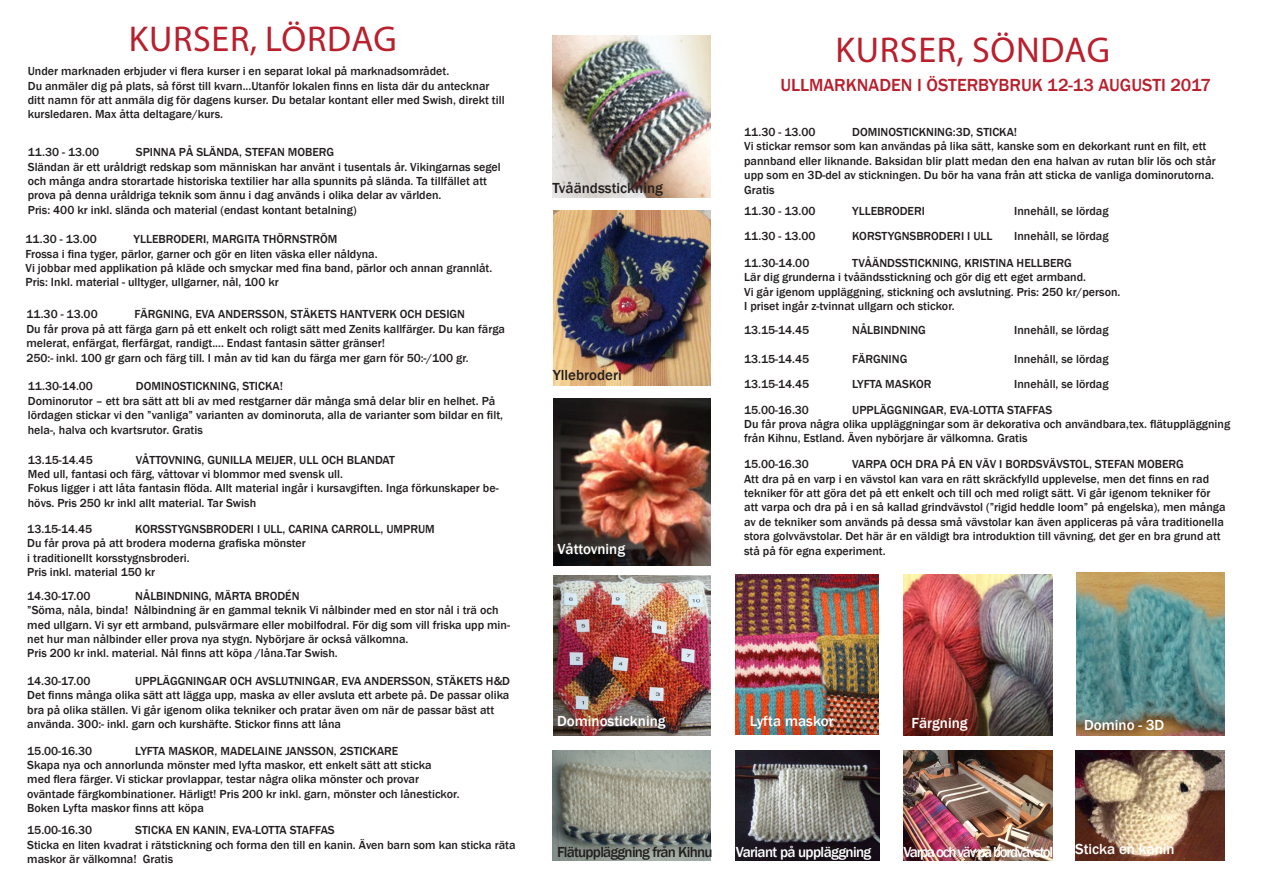
<style>
.page{position:relative;width:1263px;height:893px;background:#fff}
.page>*{position:absolute;margin:0;border:0;box-sizing:border-box;transform-origin:0 0}
.HUVUDRUBRIK{font:36px "Myriad Pro";letter-spacing:.02em;color:#b9202e}
.t1{font:500 18px "Franklin Gothic";color:#b9202e}
.t2{font:500 15px "Franklin Gothic";color:#fff}
.t3{font:500 15px "Franklin Gothic";letter-spacing:-.005em;color:#231f20}
.t4{font:500 15px "Franklin Gothic";letter-spacing:-.05em;color:#231f20}
.t5{font:500 15px "Franklin Gothic";letter-spacing:-.09em;color:#fff}
.t6{font:500 15px "Franklin Gothic";letter-spacing:-.04em;color:#fff}
.t7{font:500 12px/14.4px "Franklin Gothic";color:#231f20}
</style>
<div class="page">
<img style="left:553px;top:399px;width:158px;height:167px">
<img style="left:553px;top:211px;width:158px;height:175px">
<img style="left:904px;top:574px;width:149px;height:162px">
<img style="left:1077px;top:572px;width:147px;height:164px">
<img style="left:553px;top:35px;width:158px;height:162px">
<img style="left:554px;top:575px;width:156px;height:161px">
<img style="left:736px;top:574px;width:143px;height:161px">
<img style="left:553px;top:750px;width:158px;height:110px">
<img style="left:735px;top:750px;width:144px;height:110px">
<img style="left:904px;top:750px;width:148px;height:110px">
<img style="left:1075px;top:750px;width:149px;height:110px">
<p class="HUVUDRUBRIK" style="left:129px;top:17px;width:269px">KURSER, LÖRDAG</p>
<p class="t7" style="left:28px;top:64px;width:423px">Under marknaden erbjuder vi flera kurser i en separat lokal på marknadsområdet.</p>
<p class="t7" style="left:28px;top:79px;width:478px">Du anmäler dig på plats, så först till kvarn...Utanför lokalen finns en lista där du antecknar ditt namn för att anmäla dig för dagens kurser. Du betalar kontant eller med Swish, direkt till kursledaren. Max åtta deltagare/kurs.</p>
<p class="t7" style="left:28px;top:145px;width:73px">11.30 - 13.00</p>
<p class="t7" style="left:136px;top:145px;width:200px">SPINNA PÅ SLÄNDA, STEFAN MOBERG</p>
<p class="t7" style="left:28px;top:160px;width:474px">Sländan är ett uråldrigt redskap som människan har använt i tusentals år. Vikingarnas segel och många andra storartade historiska textilier har alla spunnits på slända. Ta tillfället att prova på denna uråldriga teknik som ännu i dag används i olika delar av världen.</p>
<p class="t7" style="left:28px;top:203px;width:330px">Pris: 400 kr inkl. slända och material (endast kontant betalning)</p>
<p class="t7" style="left:26px;top:232px;width:73px">11.30 - 13.00</p>
<p class="t7" style="left:26px;top:232px;width:354px;text-indent:108px">YLLEBRODERI, MARGITA THÖRNSTRÖM<br>Frossa i fina tyger, pärlor, garner och gör en liten väska eller nåldyna.</p>
<p class="t7" style="left:26px;top:261px;width:468px">Vi jobbar med applikation på kläde och smyckar med fina band, pärlor och annan grannlåt.</p>
<p class="t7" style="left:26px;top:275px;width:255px">Pris: Inkl. material - ulltyger, ullgarner, nål, 100 kr</p>
<p class="t7" style="left:26px;top:307px;width:73px">11.30 - 13.00</p>
<p class="t7" style="left:134px;top:307px;width:332px">FÄRGNING, EVA ANDERSSON, STÄKETS HANTVERK OCH DESIGN</p>
<p class="t7" style="left:26px;top:322px;width:480px">Du får prova på att färga garn på ett enkelt och roligt sätt med Zenits kallfärger. Du kan färga melerat, enfärgat, flerfärgat, randigt.... Endast fantasin sätter gränser!</p>
<p class="t7" style="left:26px;top:350px;width:444px">250:- inkl. 100 gr garn och färg till. I mån av tid kan du färga mer garn för 50:-/100 gr.</p>
<p class="t7" style="left:28px;top:379px;width:67px">11.30-14.00</p>
<p class="t7" style="left:28px;top:379px;width:477px;text-indent:108px">DOMINOSTICKNING, STICKA!<br>Dominorutor – ett bra sätt att bli av med restgarner där många små delar blir en helhet. På lördagen stickar vi den ”vanliga” varianten av dominoruta, alla de varianter som bildar en filt, hela-, halva och kvartsrutor. Gratis</p>
<p class="t7" style="left:28px;top:452px;width:369px;text-indent:108px">VÅTTOVNING, GUNILLA MEIJER, ULL OCH BLANDAT<br>Med ull, fantasi och färg, våttovar vi blommor med svensk ull.</p>
<p class="t7" style="left:28px;top:481px;width:472px">Fokus ligger i att låta fantasin flöda. Allt material ingår i kursavgiften. Inga förkunskaper be&shy;hövs. Pris 250 kr inkl allt material. Tar Swish</p>
<p class="t7" style="left:27px;top:522px;width:66px">13.15-14.45</p>
<p class="t7" style="left:135px;top:522px;width:301px">KORSSTYGNSBRODERI I ULL, CARINA CARROLL, UMPRUM</p>
<p class="t7" style="left:27px;top:536px;width:280px">Du får prova på att brodera moderna grafiska mönster</p>
<p class="t7" style="left:27px;top:551px;width:164px">i traditionellt korsstygnsbroderi.</p>
<p class="t7" style="left:27px;top:565px;width:129px">Pris inkl. material 150 kr</p>
<p class="t7" style="left:28px;top:452px;width:66px">13.15-14.45</p>
<p class="t7" style="left:27px;top:589px;width:484px;text-indent:108px">NÅLBINDNING, MÄRTA BRODÉN<br>”Söma, nåla, binda! Nålbindning är en gammal teknik Vi nålbinder med en stor nål i trä och med ullgarn. Vi syr ett armband, pulsvärmare eller mobilfodral. För dig som vill friska upp min&shy;net hur man nålbinder eller prova nya stygn. Nybörjare är också välkomna.</p>
<p class="t7" style="left:27px;top:646px;width:312px">Pris 200 kr inkl. material. Nål finns att köpa /låna.Tar Swish.</p>
<p class="t7" style="left:27px;top:674px;width:65px">14.30-17.00</p>
<p class="t7" style="left:135px;top:674px;width:376px">UPPLÄGGNINGAR OCH AVSLUTNINGAR, EVA ANDERSSON, STÄKETS H&amp;D</p>
<p class="t7" style="left:27px;top:688px;width:484px">Det finns många olika sätt att lägga upp, maska av eller avsluta ett arbete på. De passar olika bra på olika ställen. Vi går igenom olika tekniker och pratar även om när de passar bäst att använda. 300:- inkl. garn och kurshäfte. Stickor finns att låna</p>
<p class="t7" style="left:27px;top:589px;width:65px">14.30-17.00</p>
<p class="t7" style="left:27px;top:744px;width:66px">15.00-16.30</p>
<p class="t7" style="left:135px;top:744px;width:265px">LYFTA MASKOR, MADELAINE JANSSON, 2STICKARE</p>
<p class="t7" style="left:27px;top:758px;width:406px">Skapa nya och annorlunda mönster med lyfta maskor, ett enkelt sätt att sticka</p>
<p class="t7" style="left:27px;top:772px;width:393px">med flera färger. Vi stickar provlappar, testar några olika mönster och provar</p>
<p class="t7" style="left:27px;top:787px;width:434px">oväntade färgkombinationer. Härligt! Pris 200 kr inkl. garn, mönster och lånestickor.<br>Boken Lyfta maskor finns att köpa</p>
<p class="t7" style="left:27px;top:823px;width:66px">15.00-16.30</p>
<p class="t7" style="left:27px;top:823px;width:490px;text-indent:108px">STICKA EN KANIN, EVA-LOTTA STAFFAS<br>Sticka en liten kvadrat i rätstickning och forma den till en kanin. Även barn som kan sticka räta maskor är välkomna! Gratis</p>
<p class="HUVUDRUBRIK" style="left:836px;top:28px;width:276px">KURSER, SÖNDAG</p>
<p class="t3" style="left:552px;top:179px;width:112px">Tvåändsstickning</p>
<p class="t3" style="left:553px;top:366px;width:70px">Yllebroderi</p>
<p class="t2" style="left:557px;top:539px;width:69px">Våttovning</p>
<p class="t2" style="left:557px;top:712px;width:110px">Dominostickning</p>
<p class="t1" style="left:780px;top:74px;width:432px">ULLMARKNADEN I ÖSTERBYBRUK 12-13 AUGUSTI 2017</p>
<p class="t7" style="left:744px;top:125px;width:73px">11.30 - 13.00</p>
<p class="t7" style="left:744px;top:125px;width:473px;text-indent:108px">DOMINOSTICKNING:3D, STICKA!<br>Vi stickar remsor som kan användas på lika sätt, kanske som en dekorkant runt en filt, ett pannband eller liknande. Baksidan blir platt medan den ena halvan av rutan blir lös och står upp som en 3D-del av stickningen. Du bör ha vana från att sticka de vanliga dominorutorna.<br>Gratis</p>
<p class="t7" style="left:744px;top:204px;width:73px">11.30 - 13.00</p>
<p class="t7" style="left:852px;top:204px;width:74px">YLLEBRODERI</p>
<p class="t7" style="left:1014px;top:204px;width:96px">Innehåll, se lördag</p>
<p class="t7" style="left:744px;top:229px;width:73px">11.30 - 13.00</p>
<p class="t7" style="left:852px;top:229px;width:142px">KORSTYGNSBRODERI I ULL</p>
<p class="t7" style="left:1014px;top:229px;width:96px">Innehåll, se lördag</p>
<p class="t7" style="left:744px;top:256px;width:67px">11.30-14.00</p>
<p class="t7" style="left:852px;top:256px;width:221px">TVÅÄNDSSTICKNING, KRISTINA HELLBERG</p>
<p class="t7" style="left:744px;top:270px;width:343px">Lär dig grunderna i tvåändsstickning och gör dig ett eget armband.</p>
<p class="t7" style="left:744px;top:285px;width:378px">Vi går igenom uppläggning, stickning och avslutning. Pris: 250 kr/person.<br>I priset ingår z-tvinnat ullgarn och stickor.</p>
<p class="t7" style="left:744px;top:323px;width:66px">13.15-14.45</p>
<p class="t7" style="left:852px;top:323px;width:75px">NÅLBINDNING</p>
<p class="t7" style="left:1014px;top:323px;width:96px">Innehåll, se lördag</p>
<p class="t7" style="left:744px;top:352px;width:66px">13.15-14.45</p>
<p class="t7" style="left:852px;top:352px;width:57px">FÄRGNING</p>
<p class="t7" style="left:1014px;top:352px;width:96px">Innehåll, se lördag</p>
<p class="t7" style="left:744px;top:377px;width:66px">13.15-14.45</p>
<p class="t7" style="left:852px;top:377px;width:81px">LYFTA MASKOR</p>
<p class="t7" style="left:1014px;top:377px;width:96px">Innehåll, se lördag</p>
<p class="t7" style="left:744px;top:402px;width:66px">15.00-16.30</p>
<p class="t7" style="left:744px;top:402px;width:488px;text-indent:108px">UPPLÄGGNINGAR, EVA-LOTTA STAFFAS<br>Du får prova några olika uppläggningar som är dekorativa och användbara,tex. flätuppläggning från Kihnu, Estland. Även nybörjare är välkomna. Gratis</p>
<p class="t7" style="left:744px;top:457px;width:66px">15.00-16.30</p>
<p class="t7" style="left:852px;top:457px;width:333px">VARPA OCH DRA PÅ EN VÄV I BORDSVÄVSTOL, STEFAN MOBERG</p>
<p class="t7" style="left:744px;top:471px;width:483px">Att dra på en varp i en vävstol kan vara en rätt skräckfylld upplevelse, men det finns en rad tekniker för att göra det på ett enkelt och till och med roligt sätt. Vi går igenom tekniker för att varpa och dra på i en så kallad grindvävstol (”rigid heddle loom” på engelska), men många av de tekniker som används på dessa små vävstolar kan även appliceras på våra traditionella stora golvvävstolar. Det här är en väldigt bra introduktion till vävning, det ger en bra grund att stå på för egna experiment.</p>
<p class="t2" style="left:750px;top:712px;width:85px">Lyfta maskor</p>
<p class="t2" style="left:911px;top:714px;width:58px">Färgning</p>
<p class="t2" style="left:1084px;top:715px;width:82px">Domino - 3D</p>
<p class="t4" style="left:557px;top:842px;width:157px">Flätuppläggning från Kihnu</p>
<p class="t6" style="left:736px;top:842px;width:137px">Variant på uppläggning</p>
<p class="t5" style="left:904px;top:842px;width:151px">Varpa och väv på bordvävstol</p>
<p class="t2" style="left:1075px;top:840px;width:101px">Sticka en kanin</p>
</div>
